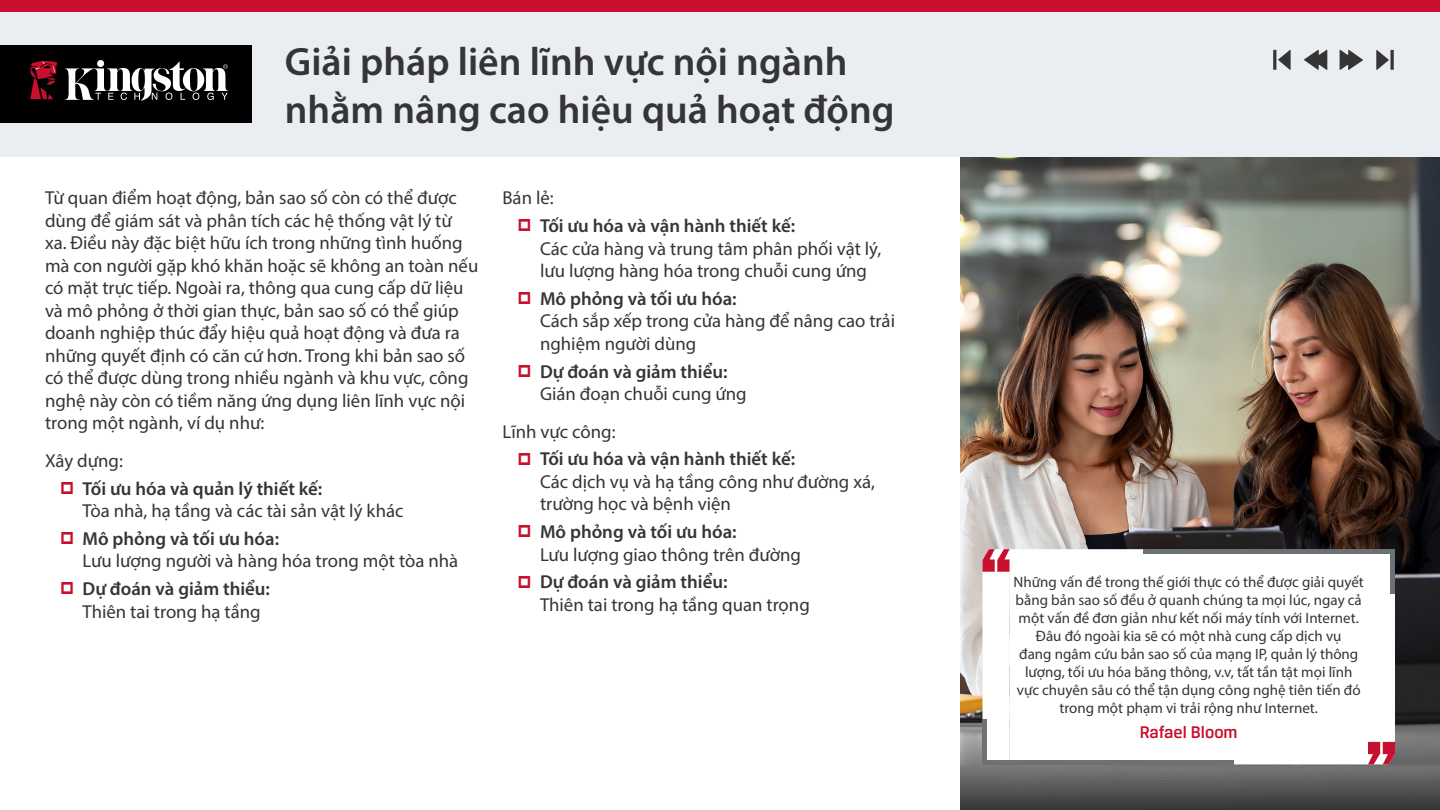
<style>
.page{position:relative;width:1440px;height:810px;background:#fff}
.page>*{position:absolute;margin:0;border:0;box-sizing:border-box;transform-origin:0 0}
.t1{font:600 39.75px/47.7px "Myriad Pro";color:#353535}
.t2{font:18.75px/22.5px "Myriad Pro";color:#353535}
.t3{font:600 18.75px "Myriad Pro";color:#353535}
.t4{font:500 18px "Breuer Text";color:#c8102e}
.t5{font:15px/18px "Myriad Pro";color:#353535;text-align:center}
</style>
<div class="page">
<img style="left:960px;top:156px;width:480px;height:654px">
<div style="left:0;top:0;width:1440px;height:156px;background:#eaedf1"></div>
<div style="left:0;top:0;width:1440px;height:11px;background:#c8102e"></div>
<div style="left:0;top:45px;width:251px;height:78px;background:#000"></div>
<div style="left:97px;top:60px;width:7px;height:7px;background:#fff;border-radius:50%"></div>
<svg style="left:65px;top:62px;width:163px;height:39px"></svg>
<svg style="left:30px;top:61px;width:28px;height:39px"></svg>
<svg style="left:1304px;top:50px;width:23px;height:20px"></svg>
<svg style="left:1340px;top:50px;width:23px;height:20px"></svg>
<svg style="left:1273px;top:50px;width:18px;height:20px"></svg>
<svg style="left:1376px;top:50px;width:18px;height:20px"></svg>
<svg style="left:982px;top:549px;width:413px;height:215px"></svg>
<svg style="left:982px;top:549px;width:28px;height:23px"></svg>
<div style="left:1143px;top:549px;width:225px;height:5px;background:#6c7175"></div>
<div style="left:1368px;top:549px;width:27px;height:5px;background:#6c7175"></div>
<div style="left:1390px;top:549px;width:5px;height:23px;background:#6c7175"></div>
<div style="left:982px;top:719px;width:5px;height:23px;background:#6c7175"></div>
<div style="left:1390px;top:572px;width:5px;height:22px;background:#6c7175"></div>
<hr style="left:982px;top:760px;width:28px;height:4px;background:#6c7175">
<div style="left:982px;top:742px;width:5px;height:22px;background:#6c7175"></div>
<hr style="left:1010px;top:760px;width:224px;height:4px;background:#6c7175">
<svg style="left:1368px;top:742px;width:27px;height:22px"></svg>
<h1 class="t1" style="left:285px;top:37px;width:611px">Giải pháp liên lĩnh vực nội ngành nhằm nâng cao hiệu quả hoạt động</h1>
<p class="t2" style="left:45px;top:186px;width:435px">Từ quan điểm hoạt động, bản sao số còn có thể được dùng để giám sát và phân tích các hệ thống vật lý từ<br>xa. Điều này đặc biệt hữu ích trong những tình huống mà con người gặp khó khăn hoặc sẽ không an toàn nếu có mặt trực tiếp. Ngoài ra, thông qua cung cấp dữ liệu và mô phỏng ở thời gian thực, bản sao số có thể giúp doanh nghiệp thúc đẩy hiệu quả hoạt động và đưa ra những quyết định có căn cứ hơn. Trong khi bản sao số có thể được dùng trong nhiều ngành và khu vực, công nghệ này còn có tiềm năng ứng dụng liên lĩnh vực nội trong một ngành, ví dụ như:</p>
<p class="t2" style="left:45px;top:449px;width:79px">Xây dựng:</p>
<p class="t3" style="left:82px;top:476px;width:241px">Tối ưu hóa và quản lý thiết kế:</p>
<p class="t2" style="left:82px;top:499px;width:323px">Tòa nhà, hạ tầng và các tài sản vật lý khác</p>
<p class="t3" style="left:82px;top:527px;width:198px">Mô phỏng và tối ưu hóa:</p>
<p class="t2" style="left:82px;top:549px;width:377px">Lưu lượng người và hàng hóa trong một tòa nhà</p>
<p class="t3" style="left:82px;top:577px;width:189px">Dự đoán và giảm thiểu:</p>
<p class="t2" style="left:82px;top:600px;width:180px">Thiên tai trong hạ tầng</p>
<p class="t2" style="left:502px;top:186px;width:53px">Bán lẻ:</p>
<p class="t3" style="left:540px;top:214px;width:257px">Tối ưu hóa và vận hành thiết kế:</p>
<p class="t2" style="left:540px;top:237px;width:343px">Các cửa hàng và trung tâm phân phối vật lý, lưu lượng hàng hóa trong chuỗi cung ứng</p>
<p class="t3" style="left:540px;top:287px;width:198px">Mô phỏng và tối ưu hóa:</p>
<p class="t2" style="left:540px;top:309px;width:357px">Cách sắp xếp trong cửa hàng để nâng cao trải nghiệm người dùng</p>
<p class="t3" style="left:540px;top:359px;width:189px">Dự đoán và giảm thiểu:</p>
<p class="t2" style="left:502px;top:375px;width:246px;line-height:37.5px;text-indent:38px">Gián đoạn chuỗi cung ứng<br>Lĩnh vực công:</p>
<p class="t3" style="left:540px;top:447px;width:257px">Tối ưu hóa và vận hành thiết kế:</p>
<p class="t2" style="left:540px;top:470px;width:337px">Các dịch vụ và hạ tầng công như đường xá, trường học và bệnh viện</p>
<p class="t3" style="left:540px;top:520px;width:198px">Mô phỏng và tối ưu hóa:</p>
<p class="t2" style="left:540px;top:543px;width:263px">Lưu lượng giao thông trên đường</p>
<p class="t3" style="left:540px;top:570px;width:189px">Dự đoán và giảm thiểu:</p>
<p class="t2" style="left:540px;top:593px;width:271px">Thiên tai trong hạ tầng quan trọng</p>
<p class="t5" style="left:1014px;top:572px;width:352px">Những vấn đề trong thế giới thực có thể được giải quyết bằng bản sao số đều ở quanh chúng ta mọi lúc, ngay cả một vấn đề đơn giản như kết nối máy tính với Internet.<br>Đâu đó ngoài kia sẽ có một nhà cung cấp dịch vụ<br>đang ngâm cứu bản sao số của mạng IP, quản lý thông lượng, tối ưu hóa băng thông, v.v, tất tần tật mọi lĩnh vực chuyên sâu có thể tận dụng công nghệ tiên tiến đó trong một phạm vi trải rộng như Internet.</p>
<p class="t4" style="left:1140px;top:722px;width:100px">Rafael Bloom</p>
</div>
